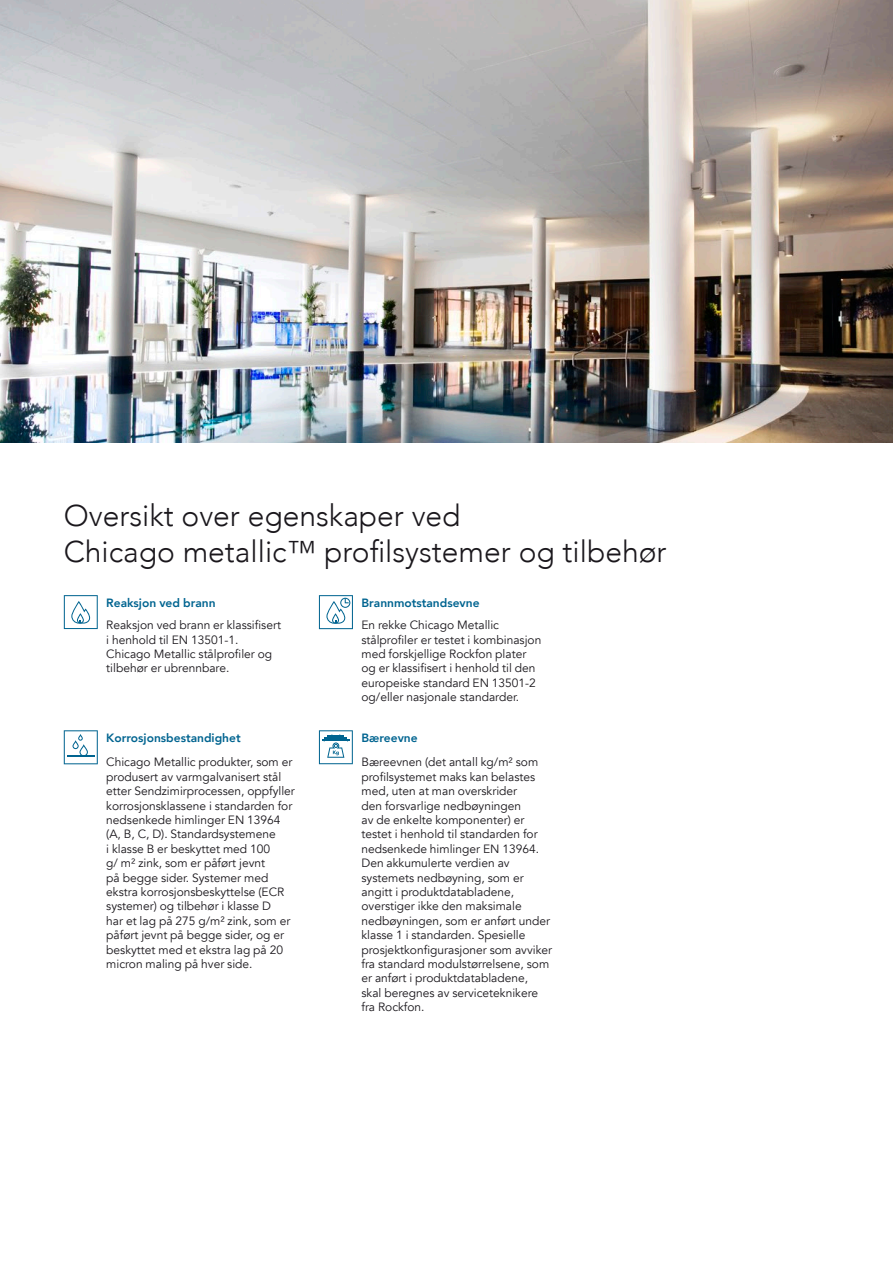
<style>
.page{position:relative;width:893px;height:1263px;background:#fff}
.page>*{position:absolute;margin:0;border:0;box-sizing:border-box;transform-origin:0 0}
.t1{font:300 30px/36px "Avenir";color:#1a171c}
.t2{font:12px/14.4px "Avenir";color:#1a171c}
.t3{font:800 12px "Avenir";color:#006490}
</style>
<div class="page">
<svg style="left:64px;top:595px;width:34px;height:34px"></svg>
<svg style="left:319px;top:595px;width:34px;height:34px"></svg>
<svg style="left:319px;top:730px;width:34px;height:34px"></svg>
<svg style="left:64px;top:730px;width:34px;height:34px"></svg>
<img style="left:0;top:0;width:893px;height:442px">
<h1 class="t1" style="left:64px;top:498px;width:604px">Oversikt over egenskaper ved<br>Chicago metallic™ profilsystemer og tilbehør</h1>
<p class="t3" style="left:106px;top:594px;width:111px">Reaksjon ved brann</p>
<p class="t2" style="left:106px;top:618px;width:176px">Reaksjon ved brann er klassifisert i henhold til EN 13501-1.<br>Chicago Metallic stålprofiler og tilbehør er ubrennbare.</p>
<p class="t3" style="left:361px;top:594px;width:120px">Brannmotstandsevne</p>
<p class="t2" style="left:361px;top:618px;width:181px">En rekke Chicago Metallic stålprofiler er testet i kombinasjon med forskjellige Rockfon plater og er klassifisert i henhold til den europeiske standard EN 13501-2 og/eller nasjonale standarder.</p>
<p class="t3" style="left:361px;top:729px;width:58px">Bæreevne</p>
<p class="t2" style="left:361px;top:755px;width:192px">Bæreevnen (det antall kg/m² som profilsystemet maks kan belastes med, uten at man overskrider<br>den forsvarlige nedbøyningen<br>av de enkelte komponenter) er testet i henhold til standarden for nedsenkede himlinger EN 13964.<br>Den akkumulerte verdien av systemets nedbøyning, som er angitt i produktdatabladene, overstiger ikke den maksimale nedbøyningen, som er anført under klasse 1 i standarden. Spesielle prosjektkonfigurasjoner som avviker fra standard modulstørrelsene, som er anført i produktdatabladene,<br>skal beregnes av serviceteknikere fra Rockfon.</p>
<p class="t3" style="left:106px;top:729px;width:136px">Korrosjonsbestandighet</p>
<p class="t2" style="left:106px;top:755px;width:190px">Chicago Metallic produkter, som er produsert av varmgalvanisert stål etter Sendzimirprocessen, oppfyller korrosjonsklassene i standarden for nedsenkede himlinger EN 13964 (A, B, C, D). Standardsystemene<br>i klasse B er beskyttet med 100<br>g/ m² zink, som er påført jevnt<br>på begge sider. Systemer med ekstra korrosjonsbeskyttelse (ECR systemer) og tilbehør i klasse D<br>har et lag på 275 g/m² zink, som er påført jevnt på begge sider, og er beskyttet med et ekstra lag på 20 micron maling på hver side.</p>
</div>
